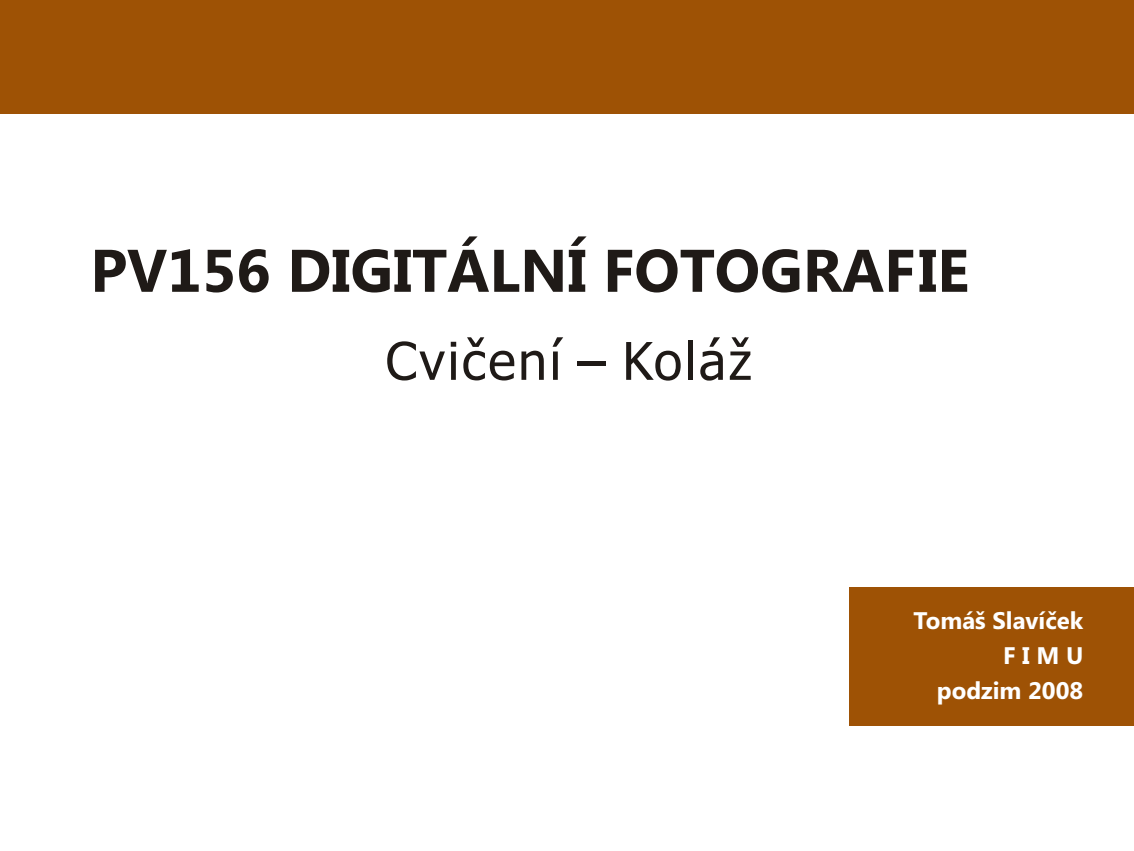
<style>
.page{position:relative;width:1134px;height:851px;background:#fff}
.page>*{position:absolute;margin:0;border:0;box-sizing:border-box;transform-origin:0 0}
.t1{font:700 60px "Tahoma";color:#1f1a17}
.t2{font:52px "Tahoma";letter-spacing:.045em;color:#1f1a17}
.t3{font:700 24px/35.1px "Tahoma";color:#fff;text-align:right}
</style>
<div class="page">
<div style="left:0;top:1px;width:1134px;height:113px;background:#9e5205"></div>
<div style="left:849px;top:587px;width:285px;height:139px;background:#9e5205"></div>
<h1 class="t1" style="left:90px;top:248px;width:880px">PV156 DIGITÁLNÍ FOTOGRAFIE</h1>
<h2 class="t2" style="left:386px;top:340px;width:368px">Cvièení – Koláž</h2>
<p class="t3" style="left:914px;top:605px;width:171px">Tomáš Slavíèek<br>F I M U podzim 2008</p>
</div>
